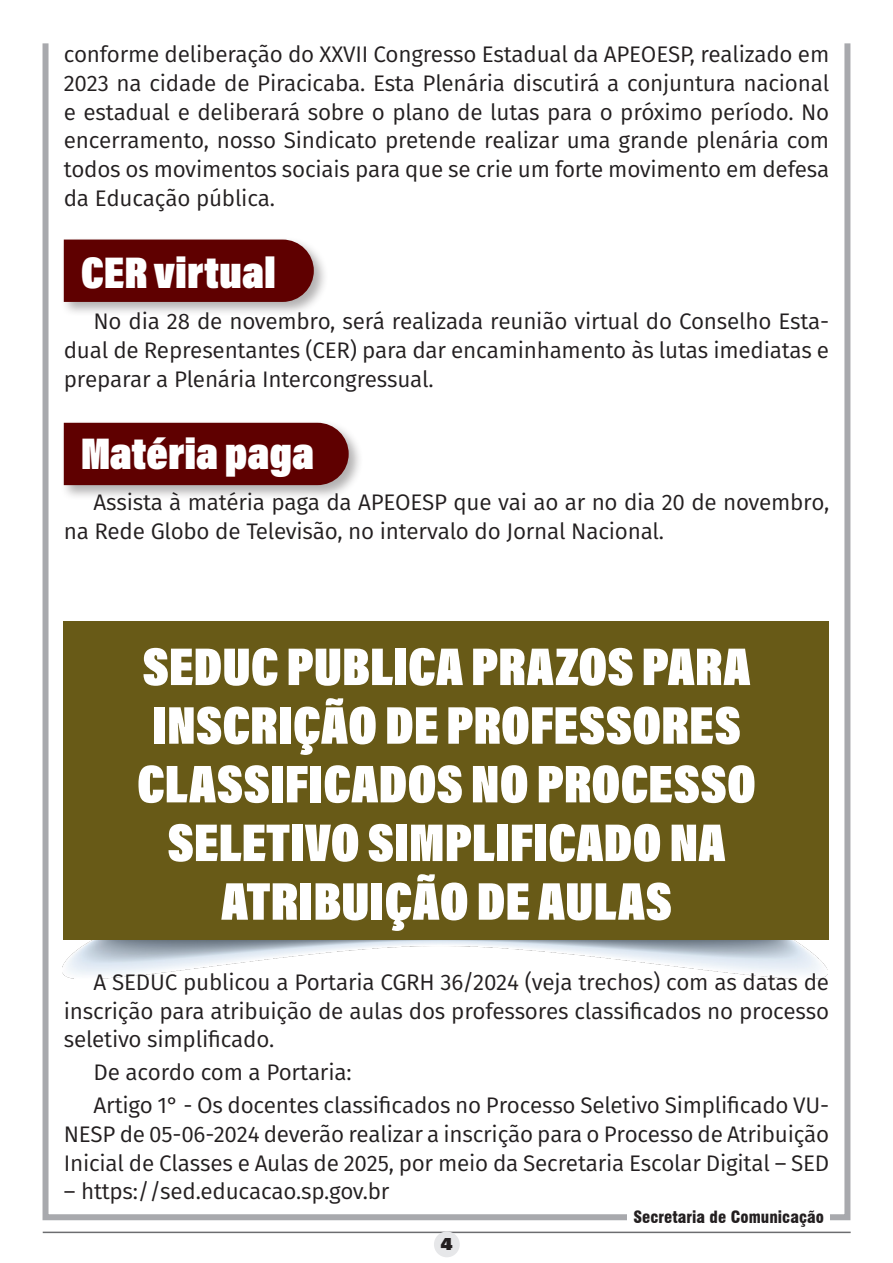
<style>
.page{position:relative;width:893px;height:1263px;background:#fff}
.page>*{position:absolute;margin:0;border:0;box-sizing:border-box;transform-origin:0 0}
.Título1{font:900 54px/58.7px "Acumin Pro Cond";color:#fff;text-align:center}
.Subtítulo_2{font:900 45px "Acumin Pro Cond";color:#fff}
.Corpo_do_texto{font:22.5px/28.7px "Fira Sans";letter-spacing:-.01em;color:#231f20;text-align:justify}
.t1{font:700 18px "U001 DOT Ultr";color:#231f20}
.t2{font:900 condensed 16.5px "Swiss 721 BT";color:#231f20}
</style>
<div class="page">
<div style="left:43px;top:40px;width:807px;height:1180px;border:6px solid #a8a9ad"></div>
<hr style="left:43px;top:1231px;width:808px;height:2px;background:#6c6d70">
<div style="left:434px;top:1231px;width:26px;height:26px;background:#e6e7e9;border-radius:50%"></div>
<div style="left:628px;top:1209px;width:202px;height:18px;background:#fff"></div>
<img style="left:62px;top:936px;width:766px;height:42px">
<div style="left:64px;top:621px;width:765px;height:319px;background:#685a17"></div>
<div style="left:61px;top:420px;width:303px;height:80px;background:#231f20;opacity:.35"></div>
<div style="left:64px;top:423px;width:285px;height:62px;background:#5f0000"></div>
<div style="left:61px;top:237px;width:268px;height:80px;background:#231f20;opacity:.35"></div>
<div style="left:64px;top:240px;width:250px;height:62px;background:#5f0000"></div>
<p class="Corpo_do_texto" style="left:64px;top:40px;width:767px">conforme deliberação do XXVII Congresso Estadual da APEOESP, realizado em 2023 na cidade de Piracicaba. Esta Plenária discutirá a conjuntura nacional e estadual e deliberará sobre o plano de lutas para o próximo período. No encerramento, nosso Sindicato pretende realizar uma grande plenária com todos os movimentos sociais para que se crie um forte movimento em defesa da Educação pública.</p>
<p class="Subtítulo_2" style="left:81px;top:244px;width:197px">CER virtual</p>
<p class="Corpo_do_texto" style="left:64px;top:307px;width:767px;text-indent:30px">No dia 28 de novembro, será realizada reunião virtual do Conselho Esta&shy;dual de Representantes (CER) para dar encaminhamento às lutas imediatas e preparar a Plenária Intercongressual.</p>
<p class="Subtítulo_2" style="left:81px;top:425px;width:235px">Matéria paga</p>
<p class="Corpo_do_texto" style="left:64px;top:487px;width:767px;text-indent:30px">Assista à matéria paga da APEOESP que vai ao ar no dia 20 de novembro, na Rede Globo de Televisão, no intervalo do Jornal Nacional.</p>
<p class="Título1" style="left:137px;top:636px;width:621px">SEDUC PUBLICA PRAZOS PARA<br>INSCRIÇÃO DE PROFESSORES<br>CLASSIFICADOS NO PROCESSO<br>SELETIVO SIMPLIFICADO NA<br>ATRIBUIÇÃO DE AULAS</p>
<p class="Corpo_do_texto" style="left:64px;top:967px;width:767px;text-indent:30px">A SEDUC publicou a Portaria CGRH 36/2024 (veja trechos) com as datas de inscrição para atribuição de aulas dos professores classificados no processo seletivo simplificado.</p>
<p class="Corpo_do_texto" style="left:94px;top:1057px;width:260px">De acordo com a Portaria:</p>
<p class="Corpo_do_texto" style="left:64px;top:1090px;width:767px;text-indent:30px">Artigo 1° - Os docentes classificados no Processo Seletivo Simplificado VU-NESP de 05-06-2024 deverão realizar a inscrição para o Processo de Atribuição Inicial de Classes e Aulas de 2025, por meio da Secretaria Escolar Digital – SED</p>
<p class="Corpo_do_texto" style="left:64px;top:1176px;width:327px">– https://sed.educacao.sp.gov.br</p>
<p class="t1" style="left:441px;top:1233px;width:13px">4</p>
<p class="t2" style="left:633px;top:1207px;width:192px">Secretaria de Comunicação</p>
</div>
